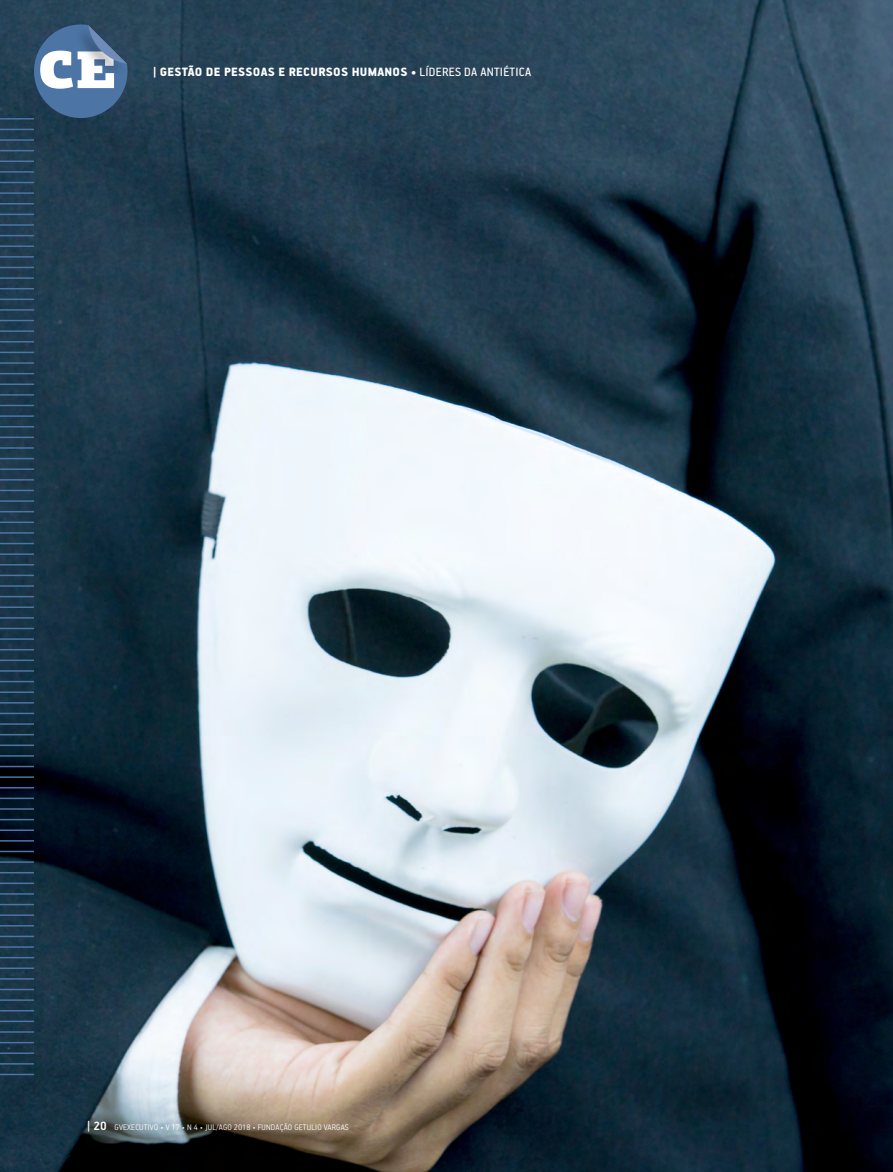
<style>
.page{position:relative;width:893px;height:1172px;background:#fff}
.page>*{position:absolute;margin:0;border:0;box-sizing:border-box;transform-origin:0 0}
.t1{font:900 52.8px "PF Agora Slab Pro";color:#fff}
.t2{font:900 13.5px "PF Handbook Pro";letter-spacing:.02em;color:#fff}
.t3{font:300 9px "PF Handbook Pro";letter-spacing:.02em;color:#fff}
.s1{font-weight:400}
.s2{font-weight:700;font-size:13.5px}
</style>
<div class="page">
<img style="left:0;top:0;width:893px;height:1171px">
<hr style="left:0;top:192px;width:34px;height:2px;background:#4c74a5">
<hr style="left:0;top:118px;width:34px;height:1px;background:#4c74a5">
<hr style="left:0;top:203px;width:34px;height:1px;background:#4c74a5">
<hr style="left:0;top:129px;width:34px;height:1px;background:#4c74a5">
<hr style="left:0;top:214px;width:34px;height:1px;background:#4c74a5">
<hr style="left:0;top:139px;width:34px;height:2px;background:#4c74a5">
<hr style="left:0;top:224px;width:34px;height:2px;background:#4c74a5">
<hr style="left:0;top:150px;width:34px;height:1px;background:#4c74a5">
<hr style="left:0;top:235px;width:34px;height:1px;background:#4c74a5">
<hr style="left:0;top:160px;width:34px;height:2px;background:#4c74a5">
<hr style="left:0;top:245px;width:34px;height:2px;background:#4c74a5">
<hr style="left:0;top:171px;width:34px;height:2px;background:#4c74a5">
<hr style="left:0;top:256px;width:34px;height:1px;background:#4c74a5">
<hr style="left:0;top:182px;width:34px;height:1px;background:#4c74a5">
<hr style="left:0;top:267px;width:34px;height:1px;background:#4c74a5">
<hr style="left:0;top:277px;width:34px;height:2px;background:#4c74a5">
<hr style="left:0;top:288px;width:34px;height:1px;background:#4c74a5">
<hr style="left:0;top:298px;width:34px;height:2px;background:#4c74a5">
<hr style="left:0;top:309px;width:34px;height:2px;background:#4c74a5">
<hr style="left:0;top:320px;width:34px;height:1px;background:#4c74a5">
<hr style="left:0;top:330px;width:34px;height:2px;background:#4c74a5">
<hr style="left:0;top:341px;width:34px;height:1px;background:#4c74a5">
<hr style="left:0;top:351px;width:34px;height:2px;background:#4c74a5">
<hr style="left:0;top:362px;width:34px;height:2px;background:#4c74a5">
<hr style="left:0;top:373px;width:34px;height:1px;background:#4c74a5">
<hr style="left:0;top:383px;width:34px;height:2px;background:#4c74a5">
<hr style="left:0;top:394px;width:34px;height:1px;background:#4c74a5">
<hr style="left:0;top:405px;width:34px;height:1px;background:#4c74a5">
<hr style="left:0;top:415px;width:34px;height:2px;background:#4c74a5">
<hr style="left:0;top:426px;width:34px;height:1px;background:#4c74a5">
<hr style="left:0;top:436px;width:34px;height:2px;background:#4c74a5">
<hr style="left:0;top:447px;width:34px;height:2px;background:#4c74a5">
<hr style="left:0;top:458px;width:34px;height:1px;background:#4c74a5">
<hr style="left:0;top:468px;width:34px;height:2px;background:#4c74a5">
<hr style="left:0;top:479px;width:34px;height:1px;background:#4c74a5">
<hr style="left:0;top:489px;width:34px;height:2px;background:#4c74a5">
<hr style="left:0;top:500px;width:34px;height:2px;background:#4c74a5">
<hr style="left:0;top:511px;width:34px;height:1px;background:#4c74a5">
<hr style="left:0;top:521px;width:34px;height:2px;background:#4c74a5">
<hr style="left:0;top:532px;width:34px;height:1px;background:#4c74a5">
<hr style="left:0;top:543px;width:34px;height:1px;background:#4c74a5">
<hr style="left:0;top:553px;width:34px;height:2px;background:#4c74a5">
<hr style="left:0;top:564px;width:34px;height:1px;background:#4c74a5">
<hr style="left:0;top:574px;width:34px;height:2px;background:#4c74a5">
<hr style="left:0;top:585px;width:34px;height:1px;background:#4c74a5">
<hr style="left:0;top:596px;width:34px;height:1px;background:#4c74a5">
<hr style="left:0;top:606px;width:34px;height:2px;background:#4c74a5">
<hr style="left:0;top:617px;width:34px;height:1px;background:#4c74a5">
<hr style="left:0;top:627px;width:34px;height:2px;background:#4c74a5">
<hr style="left:0;top:638px;width:34px;height:2px;background:#4c74a5">
<hr style="left:0;top:649px;width:34px;height:1px;background:#4c74a5">
<hr style="left:0;top:659px;width:34px;height:2px;background:#4c74a5">
<hr style="left:0;top:670px;width:34px;height:1px;background:#4c74a5">
<hr style="left:0;top:680px;width:34px;height:2px;background:#4c74a5">
<hr style="left:0;top:691px;width:34px;height:2px;background:#4c74a5">
<hr style="left:0;top:702px;width:34px;height:1px;background:#4c74a5">
<hr style="left:0;top:712px;width:34px;height:2px;background:#4c74a5">
<hr style="left:0;top:723px;width:34px;height:1px;background:#4c74a5">
<hr style="left:0;top:734px;width:34px;height:1px;background:#4c74a5">
<hr style="left:0;top:744px;width:34px;height:2px;background:#4c74a5">
<hr style="left:0;top:755px;width:34px;height:1px;background:#4c74a5">
<hr style="left:0;top:765px;width:34px;height:2px;background:#4c74a5">
<hr style="left:0;top:776px;width:34px;height:2px;background:#4c74a5">
<hr style="left:0;top:787px;width:34px;height:1px;background:#4c74a5">
<hr style="left:0;top:797px;width:34px;height:2px;background:#4c74a5">
<hr style="left:0;top:808px;width:34px;height:1px;background:#4c74a5">
<hr style="left:0;top:818px;width:34px;height:2px;background:#4c74a5">
<hr style="left:0;top:829px;width:34px;height:2px;background:#4c74a5">
<hr style="left:0;top:840px;width:34px;height:1px;background:#4c74a5">
<hr style="left:0;top:850px;width:34px;height:2px;background:#4c74a5">
<hr style="left:0;top:861px;width:34px;height:1px;background:#4c74a5">
<hr style="left:0;top:872px;width:34px;height:1px;background:#4c74a5">
<hr style="left:0;top:882px;width:34px;height:2px;background:#4c74a5">
<hr style="left:0;top:893px;width:34px;height:1px;background:#4c74a5">
<hr style="left:0;top:903px;width:34px;height:2px;background:#4c74a5">
<hr style="left:0;top:914px;width:34px;height:1px;background:#4c74a5">
<hr style="left:0;top:925px;width:34px;height:1px;background:#4c74a5">
<hr style="left:0;top:935px;width:34px;height:2px;background:#4c74a5">
<hr style="left:0;top:946px;width:34px;height:1px;background:#4c74a5">
<hr style="left:0;top:956px;width:34px;height:2px;background:#4c74a5">
<hr style="left:0;top:967px;width:34px;height:2px;background:#4c74a5">
<hr style="left:0;top:978px;width:34px;height:1px;background:#4c74a5">
<hr style="left:0;top:988px;width:34px;height:2px;background:#4c74a5">
<hr style="left:0;top:999px;width:34px;height:1px;background:#4c74a5">
<hr style="left:0;top:1010px;width:34px;height:1px;background:#4c74a5">
<hr style="left:0;top:1020px;width:34px;height:2px;background:#4c74a5">
<hr style="left:0;top:1031px;width:34px;height:1px;background:#4c74a5">
<hr style="left:0;top:1041px;width:34px;height:2px;background:#4c74a5">
<hr style="left:0;top:1052px;width:34px;height:1px;background:#4c74a5">
<hr style="left:0;top:1063px;width:34px;height:1px;background:#4c74a5">
<hr style="left:0;top:1073px;width:34px;height:2px;background:#4c74a5">
<svg style="left:29px;top:23px;width:100px;height:100px;background:#3e6188"></svg>
<h1 class="t1" style="left:38px;top:34px;width:80px">CE</h1>
<h2 class="t2" style="left:153px;top:63px;width:380px">| GESTÃO DE PESSOAS E RECURSOS HUMANOS • <span class="s1">LÍDERES DA ANTIÉTICA</span></h2>
<p class="t3" style="left:87px;top:1121px;width:263px"><span class="s2">| 20</span> GVEXECUTIVO • V 17 • N 4 • JUL/AGO 2018 • FUNDAÇÃO GETULIO VARGAS</p>
</div>
